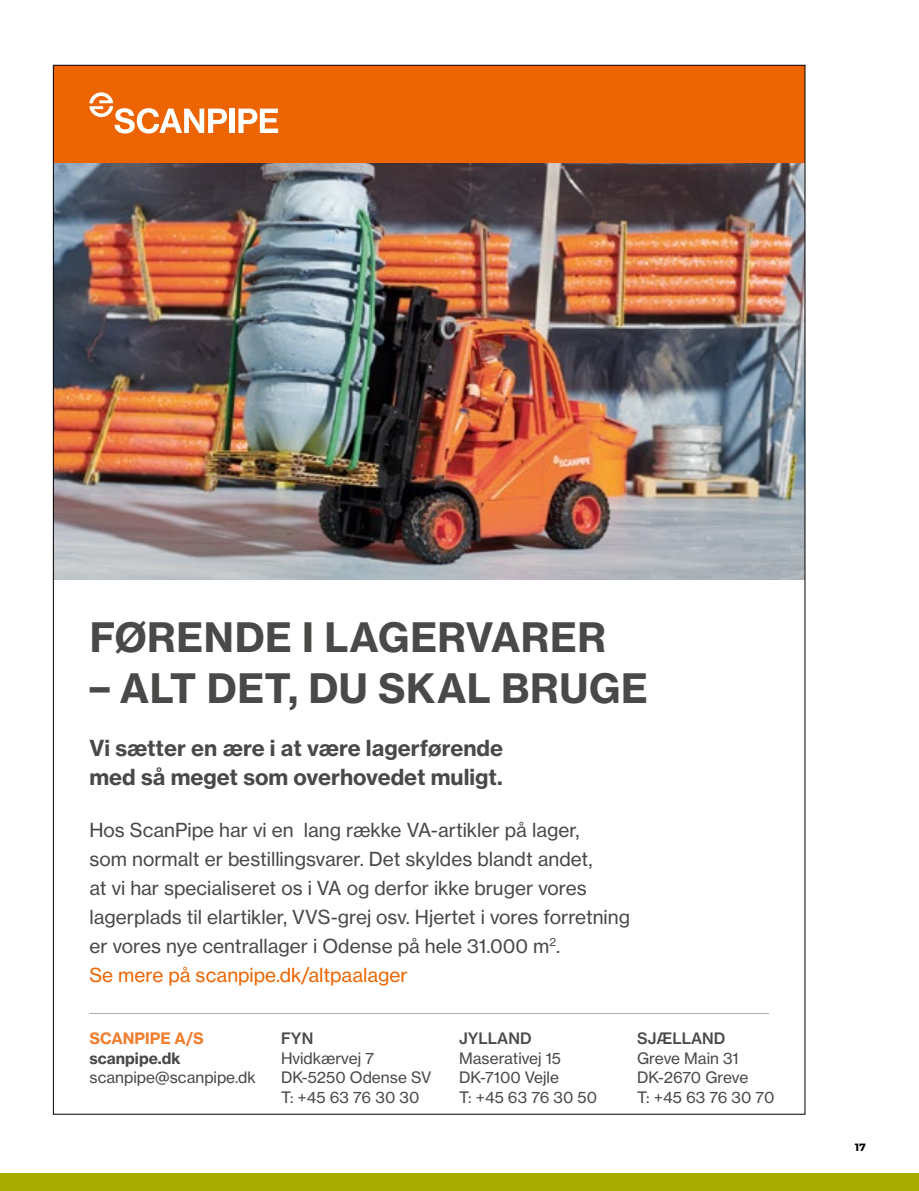
<style>
.page{position:relative;width:919px;height:1191px;background:#fff}
.page>*{position:absolute;margin:0;border:0;box-sizing:border-box;transform-origin:0 0}
.t1{font:39.9px "N Haas Grotesk TX Pro 75 Bd";letter-spacing:.015em;color:#494948}
.t2{font:21.75px/29.1px "N Haas Grotesk TX Pro 75 Bd";color:#494948}
.t3{font:19.05px/29.1px "N Haas Grotesk TX Pro 55 Rg";color:#494948}
.t4{font:15.45px/19.6px "N Haas Grotesk TX Pro 55 Rg";color:#494948}
.t5{font:700 10.5px "Montserrat";color:#000}
.s1{color:#ec6502}
.s2{font-family:"N Haas Grotesk TX Pro 75 Bd";color:#f07f30}
.s3{font-family:"N Haas Grotesk TX Pro 75 Bd"}
.s4{font-family:"N Haas Grotesk TX Pro 65 Md"}
</style>
<div class="page">
<div style="left:0;top:1173px;width:918px;height:18px;background:#a7ac00"></div>
<img style="left:55px;top:163px;width:748px;height:417px">
<div style="left:53px;top:65px;width:751px;height:98px;background:#ec6502"></div>
<div style="left:229px;top:109px;width:5px;height:24px;background:#fff"></div>
<svg style="left:238px;top:109px;width:40px;height:24px"></svg>
<svg style="left:89px;top:92px;width:138px;height:41px"></svg>
<hr style="left:89px;top:1013px;width:679px;height:1px;background:#acadad">
<p class="t1" style="left:90px;top:612px;width:518px">FØRENDE I LAGERVARER</p>
<p class="t1" style="left:90px;top:663px;width:560px">– ALT DET, DU SKAL BRUGE</p>
<p class="t2" style="left:89px;top:733px;width:415px">Vi sætter en ære i at være lagerførende med så meget som overhovedet muligt.</p>
<p class="t3" style="left:89px;top:815px;width:542px">Hos ScanPipe har vi en lang række VA-artikler på lager,<br>som normalt er bestillingsvarer. Det skyldes blandt andet,<br>at vi har specialiseret os i VA og derfor ikke bruger vores lagerplads til elartikler, VVS-grej osv. Hjertet i vores forretning er vores nye centrallager i Odense på hele 31.000 m<sup>2</sup>.<br><span class="s1">Se mere på scanpipe.dk/altpaalager</span></p>
<p class="t4" style="left:89px;top:1028px;width:168px"><span class="s2">SCANPIPE A/S </span><span class="s3">scanpipe.dk </span>scanpipe@scanpipe.dk</p>
<p class="t4" style="left:281px;top:1028px;width:152px"><span class="s4">FYN<br></span>Hvidkærvej 7<br>DK-5250 Odense SV<br>T: +45 63 76 30 30</p>
<p class="t4" style="left:459px;top:1028px;width:139px"><span class="s4">JYLLAND<br></span>Maserativej 15<br>DK-7100 Vejle<br>T: +45 63 76 30 50</p>
<p class="t4" style="left:637px;top:1028px;width:139px"><span class="s4">SJÆLLAND<br></span>Greve Main 31<br>DK-2670 Greve<br>T: +45 63 76 30 70</p>
<p class="t5" style="left:855px;top:1138px;width:12px">17</p>
</div>
